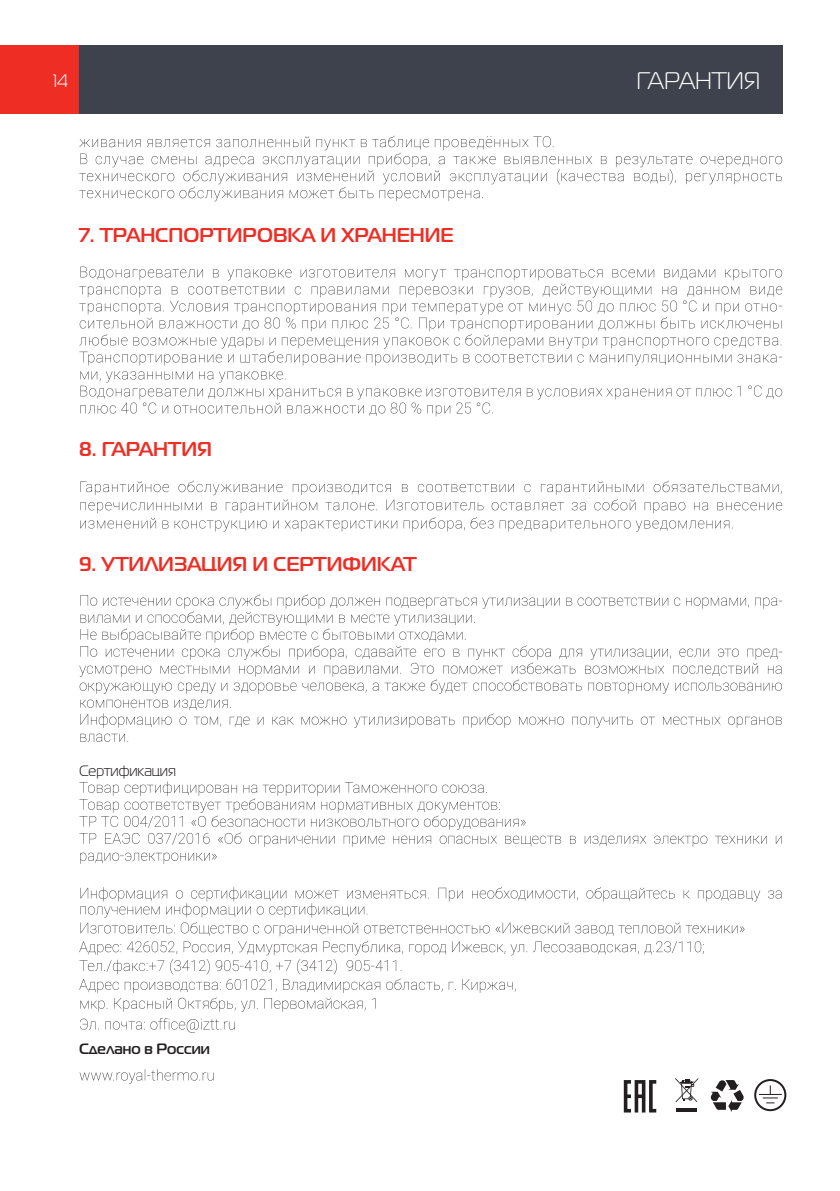
<style>
.page{position:relative;width:840px;height:1191px;background:#fff}
.page>*{position:absolute;margin:0;border:0;box-sizing:border-box;transform-origin:0 0}
.t1{font:24px "Magistral C";color:#fff}
.t2{font:700 20px "Magistral C";color:#ee2d24}
.t3{font:18px "Magistral C";color:#fff}
.t4{font:700 15px "Magistral C";color:#231f20}
.t5{font:15px "Magistral C";color:#231f20}
.t6{font:100 15px "Roboto";color:#231f20}
</style>
<div class="page">
<div style="left:0;top:45px;width:91px;height:68px;background:#ee2d24"></div>
<div style="left:79px;top:45px;width:703px;height:68px;background:#3e424c"></div>
<svg style="left:79px;top:136px;width:702px;height:65px"></svg>
<svg style="left:79px;top:267px;width:702px;height:98px"></svg>
<svg style="left:80px;top:371px;width:701px;height:45px"></svg>
<svg style="left:80px;top:480px;width:701px;height:51px"></svg>
<svg style="left:79px;top:594px;width:702px;height:148px"></svg>
<svg style="left:79px;top:781px;width:702px;height:65px"></svg>
<svg style="left:80px;top:852px;width:137px;height:11px"></svg>
<svg style="left:79px;top:887px;width:702px;height:124px"></svg>
<svg style="left:80px;top:1018px;width:154px;height:14px"></svg>
<svg style="left:80px;top:1069px;width:133px;height:14px"></svg>
<svg style="left:623px;top:1080px;width:33px;height:32px"></svg>
<hr style="left:675px;top:1108px;width:21px;height:3px;background:#231f20">
<svg style="left:675px;top:1078px;width:23px;height:24px"></svg>
<div style="left:753px;top:1079px;width:33px;height:32px;border:2px solid #231f20;border-radius:50%"></div>
<svg style="left:758px;top:1085px;width:23px;height:18px"></svg>
<svg style="left:710px;top:1080px;width:34px;height:32px"></svg>
<p class="t3" style="left:53px;top:72px;width:16px">14</p>
<p class="t2" style="left:79px;top:225px;width:376px">7. ТРАНСПОРТИРОВКА И ХРАНЕНИЕ</p>
<p class="t2" style="left:79px;top:438px;width:134px">8. ГАРАНТИЯ</p>
<p class="t2" style="left:79px;top:553px;width:339px">9. УТИЛИЗАЦИЯ И СЕРТИФИКАТ</p>
<p class="t5" style="left:79px;top:763px;width:98px">Сертификация</p>
<p class="t4" style="left:79px;top:1041px;width:132px">Сделано в России</p>
<p class="t1" style="left:636px;top:69px;width:125px">ГАРАНТИЯ</p>
<p class="t6" style="left:777px;top:297px;width:6px">-</p>
<p class="t6" style="left:777px;top:348px;width:6px">-</p>
<p class="t6" style="left:777px;top:591px;width:6px">-</p>
<p class="t6" style="left:777px;top:642px;width:6px">-</p>
</div>
